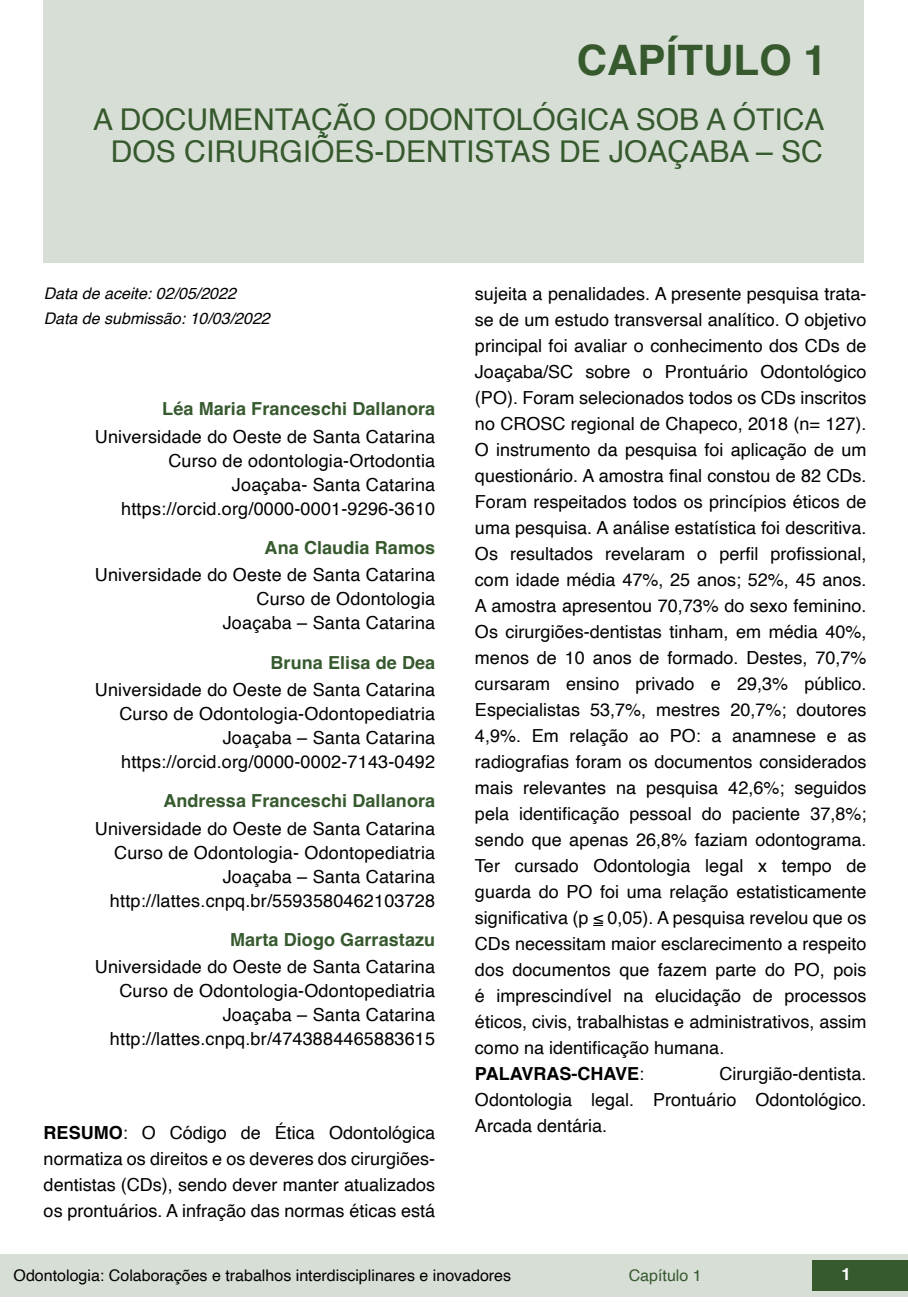
<style>
.page{position:relative;width:908px;height:1304px;background:#fff}
.page>*{position:absolute;margin:0;border:0;box-sizing:border-box;transform-origin:0 0}
.t1{font:700 42px "Helvetica";color:#36592e}
.t2{font:30px/32px "Helvetica";color:#36592e;text-align:center}
.t3{font:18px/26px "Helvetica";color:#000;text-align:right}
.t4{font:700 18px "Helvetica";letter-spacing:.005em;color:#36592e}
.t5{font:700 16.8px "Helvetica";color:#fff}
.t6{font:16px "Helvetica";color:#000}
.t7{font:italic 16px "Helvetica";color:#000}
.t8{font:16px "Helvetica";color:#36592e}
.s1{font-weight:700}
</style>
<div class="page">
<div style="left:0;top:1254px;width:906px;height:43px;background:#d7ded5"></div>
<div style="left:812px;top:1261px;width:95px;height:30px;background:#36592e"></div>
<div style="left:44px;top:0;width:819px;height:263px;background:#d7ded5"></div>
<h1 class="t1" style="left:576px;top:35px;width:251px">CAPÍTULO 1</h1>
<h2 class="t2" style="left:93px;top:104px;width:732px">A DOCUMENTAÇÃO ODONTOLÓGICA SOB A ÓTICA<br>DOS CIRURGIÕES-DENTISTAS DE JOAÇABA – SC</h2>
<p class="t7" style="left:44px;top:280px;width:194px">Data de aceite: 02/05/2022</p>
<p class="t7" style="left:44px;top:306px;width:227px">Data de submissão: 10/03/2022</p>
<p class="t4" style="left:162px;top:398px;width:274px">Léa Maria Franceschi Dallanora</p>
<p class="t3" style="left:95px;top:425px;width:342px;line-height:24px">Universidade do Oeste de Santa Catarina Curso de odontologia-Ortodontia Joaçaba- Santa Catarina https://orcid.org/0000-0001-9296-3610</p>
<p class="t4" style="left:264px;top:537px;width:172px">Ana Claudia Ramos</p>
<p class="t3" style="left:95px;top:564px;width:342px;line-height:24px">Universidade do Oeste de Santa Catarina<br>Curso de Odontologia<br>Joaçaba – Santa Catarina</p>
<p class="t4" style="left:270px;top:651px;width:166px">Bruna Elisa de Dea</p>
<p class="t3" style="left:95px;top:678px;width:342px;line-height:24px">Universidade do Oeste de Santa Catarina Curso de Odontologia-Odontopediatria Joaçaba – Santa Catarina https://orcid.org/0000-0002-7143-0492</p>
<p class="t4" style="left:163px;top:790px;width:273px">Andressa Franceschi Dallanora</p>
<p class="t3" style="left:95px;top:817px;width:342px;line-height:24px">Universidade do Oeste de Santa Catarina Curso de Odontologia- Odontopediatria Joaçaba – Santa Catarina http://lattes.cnpq.br/5593580462103728</p>
<p class="t4" style="left:230px;top:929px;width:206px">Marta Diogo Garrastazu</p>
<p class="t3" style="left:95px;top:956px;width:342px;line-height:24px">Universidade do Oeste de Santa Catarina Curso de Odontologia-Odontopediatria Joaçaba – Santa Catarina http://lattes.cnpq.br/4743884465883615</p>
<p class="t3" style="left:44px;top:1121px;width:393px;text-align:justify"><span class="s1">RESUMO</span>: O Código de Ética Odontológica normatiza os direitos e os deveres dos cirurgiões&shy;dentistas (CDs), sendo dever manter atualizados os prontuários. A infração das normas éticas está</p>
<p class="t3" style="left:475px;top:281px;width:393px;text-align:left">sujeita a penalidades. A presente pesquisa trata&shy;se de um estudo transversal analítico. O objetivo principal foi avaliar o conhecimento dos CDs de Joaçaba/SC sobre o Prontuário Odontológico (PO). Foram selecionados todos os CDs inscritos no CROSC regional de Chapeco, 2018 (n= 127).<br>O instrumento da pesquisa foi aplicação de um questionário. A amostra final constou de 82 CDs.<br>Foram respeitados todos os princípios éticos de uma pesquisa. A análise estatística foi descritiva.<br>Os resultados revelaram o perfil profissional, com idade média 47%, 25 anos; 52%, 45 anos.<br>A amostra apresentou 70,73% do sexo feminino.<br>Os cirurgiões-dentistas tinham, em média 40%, menos de 10 anos de formado. Destes, 70,7% cursaram ensino privado e 29,3% público.<br>Especialistas 53,7%, mestres 20,7%; doutores 4,9%. Em relação ao PO: a anamnese e as radiografias foram os documentos considerados mais relevantes na pesquisa 42,6%; seguidos pela identificação pessoal do paciente 37,8%; sendo que apenas 26,8% faziam odontograma.<br>Ter cursado Odontologia legal x tempo de guarda do PO foi uma relação estatisticamente significativa (p ≤ 0,05). A pesquisa revelou que os CDs necessitam maior esclarecimento a respeito dos documentos que fazem parte do PO, pois é imprescindível na elucidação de processos éticos, civis, trabalhistas e administrativos, assim como na identificação humana.<br><span class="s1">PALAVRAS-CHAVE</span>:</p>
<p class="t3" style="left:475px;top:1061px;width:393px;text-align:justify;text-indent:244px">Cirurgião-dentista.<br>Odontologia legal. Prontuário Odontológico.<br>Arcada dentária.</p>
<p class="t6" style="left:14px;top:1263px;width:499px">Odontologia: Colaborações e trabalhos interdisciplinares e inovadores</p>
<p class="t8" style="left:628px;top:1263px;width:74px">Capítulo 1</p>
<p class="t5" style="left:841px;top:1264px;width:11px">1</p>
</div>
